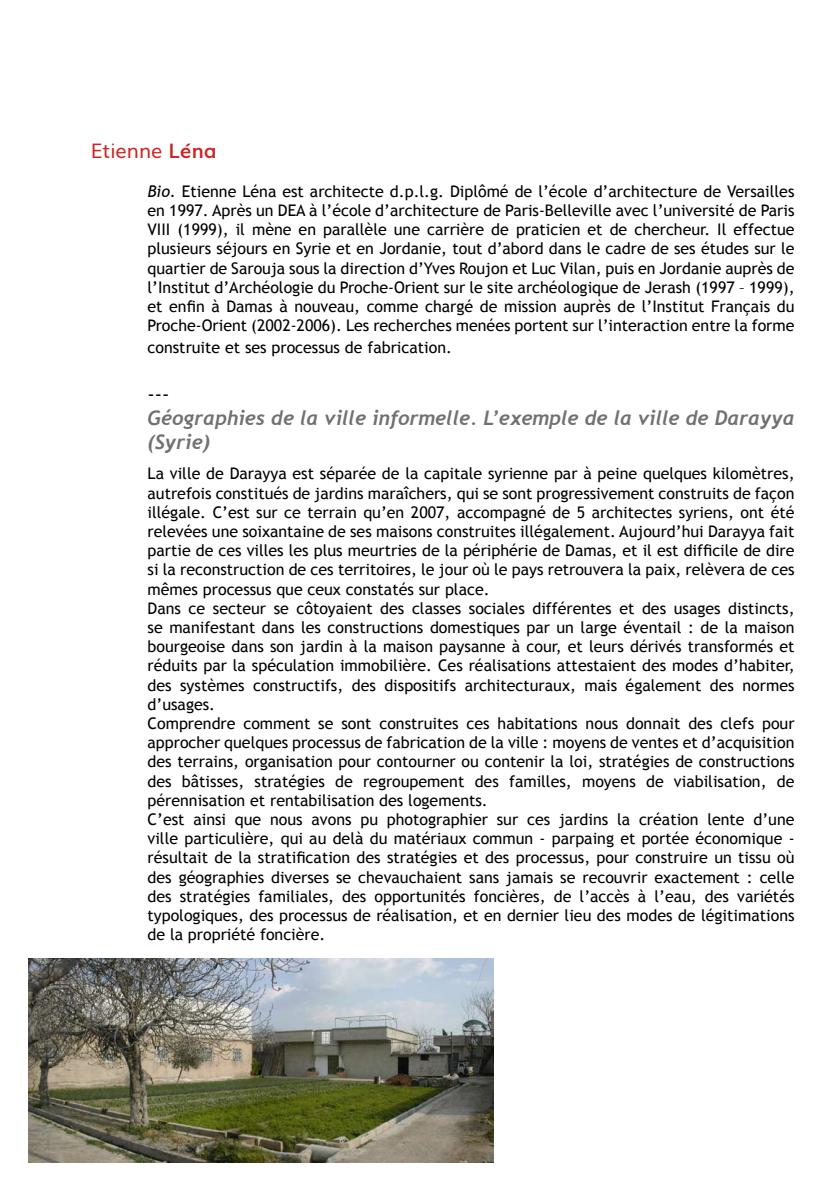
<style>
.page{position:relative;width:840px;height:1191px;background:#fff}
.page>*{position:absolute;margin:0;border:0;box-sizing:border-box;transform-origin:0 0}
.t1{font:italic 700 20px/24px "Trebuchet";color:#707173}
.t2{font:20px "Muli";color:#ce2424}
.t3{font:20px "Trebuchet MS";color:#000}
.t4{font:16px/19.2px "Trebuchet MS";color:#000;text-align:justify}
.s1{font-weight:700}
.s2{font-style:italic}
</style>
<div class="page">
<img style="left:28px;top:958px;width:465px;height:204px">
<p class="t2" style="left:91px;top:135px;width:127px">Etienne <span class="s1">Léna</span></p>
<p class="t4" style="left:147px;top:182px;width:648px"><span class="s2">Bio.</span> Etienne Léna est architecte d.p.l.g. Diplômé de l’école d’architecture de Versailles en 1997. Après un DEA à l’école d’architecture de Paris-Belleville avec l’université de Paris VIII (1999), il mène en parallèle une carrière de praticien et de chercheur. Il effectue plusieurs séjours en Syrie et en Jordanie, tout d’abord dans le cadre de ses études sur le quartier de Sarouja sous la direction d’Yves Roujon et Luc Vilan, puis en Jordanie auprès de l’Institut d’Archéologie du Proche-Orient sur le site archéologique de Jerash (1997 – 1999), et enfin à Damas à nouveau, comme chargé de mission auprès de l’Institut Français du Proche-Orient (2002-2006). Les recherches menées portent sur l’interaction entre la forme</p>
<p class="t4" style="left:147px;top:338px;width:306px">construite et ses processus de fabrication.</p>
<p class="t3" style="left:147px;top:382px;width:24px">---</p>
<p class="t1" style="left:147px;top:406px;width:648px">Géographies de la ville informelle. L’exemple de la ville de Darayya (Syrie)</p>
<p class="t4" style="left:147px;top:464px;width:648px;text-align:left">La ville de Darayya est séparée de la capitale syrienne par à peine quelques kilomètres, autrefois constitués de jardins maraîchers, qui se sont progressivement construits de façon illégale. C’est sur ce terrain qu’en 2007, accompagné de 5 architectes syriens, ont été relevées une soixantaine de ses maisons construites illégalement. Aujourd’hui Darayya fait partie de ces villes les plus meurtries de la périphérie de Damas, et il est difficile de dire si la reconstruction de ces territoires, le jour où le pays retrouvera la paix, relèvera de ces mêmes processus que ceux constatés sur place.<br>Dans ce secteur se côtoyaient des classes sociales différentes et des usages distincts, se manifestant dans les constructions domestiques par un large éventail : de la maison bourgeoise dans son jardin à la maison paysanne à cour, et leurs dérivés transformés et réduits par la spéculation immobilière. Ces réalisations attestaient des modes d’habiter, des systèmes constructifs, des dispositifs architecturaux, mais également des normes d’usages.<br>Comprendre comment se sont construites ces habitations nous donnait des clefs pour approcher quelques processus de fabrication de la ville : moyens de ventes et d’acquisition des terrains, organisation pour contourner ou contenir la loi, stratégies de constructions des bâtisses, stratégies de regroupement des familles, moyens de viabilisation, de pérennisation et rentabilisation des logements.<br>C’est ainsi que nous avons pu photographier sur ces jardins la création lente d’une ville particulière, qui au delà du matériaux commun - parpaing et portée économique - résultait de la stratification des stratégies et des processus, pour construire un tissu où des géographies diverses se chevauchaient sans jamais se recouvrir exactement : celle des stratégies familiales, des opportunités foncières, de l’accès à l’eau, des variétés typologiques, des processus de réalisation, et en dernier lieu des modes de légitimations de la propriété foncière.</p>
</div>
